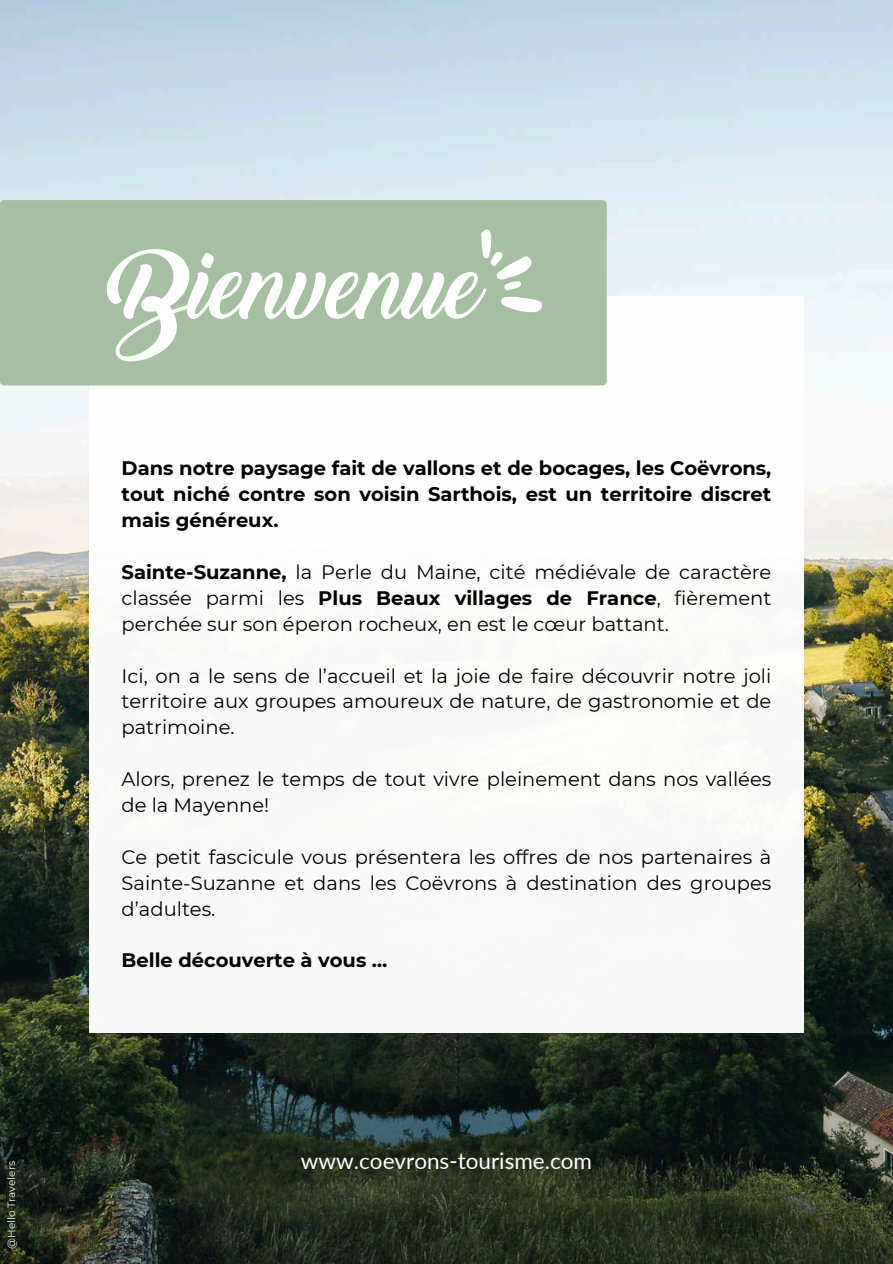
<style>
.page{position:relative;width:893px;height:1264px;background:#fff}
.page>*{position:absolute;margin:0;border:0;box-sizing:border-box;transform-origin:0 0}
.t1{font:93.45px "Backto Black Demo";letter-spacing:-.015em;color:#fff}
.t2{font:22.5px "Lato";color:#fff}
.t3{font:19.5px/25.8px "Montserrat";color:#000;text-align:justify}
.t4{font:700 19.5px/25.8px "Montserrat";color:#000;text-align:justify}
.t5{font:10.5px "Montserrat";color:#f4f3f3}
.s1{font-weight:700}
</style>
<div class="page">
<img style="left:0;top:0;width:892px;height:1263px">
<div style="left:89px;top:296px;width:714px;height:736px;background:#fff"></div>
<div style="left:0;top:200px;width:606px;height:185px;background:#a6bfa3;border-radius:4px"></div>
<svg style="left:481px;top:229px;width:61px;height:84px"></svg>
<p class="t5" style="left:5px;top:1248px;width:89px;rotate:-90deg">@Hello Travelers</p>
<h1 class="t1" style="left:107px;top:249px;width:378px">Bienvenue</h1>
<p class="t4" style="left:121px;top:455px;width:651px">Dans notre paysage fait de vallons et de bocages, les Coëvrons, tout niché contre son voisin Sarthois, est un territoire discret mais généreux.</p>
<p class="t3" style="left:121px;top:559px;width:651px"><span class="s1">Sainte-Suzanne,</span> la Perle du Maine, cité médiévale de caractère classée parmi les <span class="s1">Plus Beaux villages de France</span>, fièrement perchée sur son éperon rocheux, en est le cœur battant.</p>
<p class="t3" style="left:121px;top:662px;width:651px">Ici, on a le sens de l’accueil et la joie de faire découvrir notre joli territoire aux groupes amoureux de nature, de gastronomie et de patrimoine.</p>
<p class="t3" style="left:121px;top:766px;width:651px">Alors, prenez le temps de tout vivre pleinement dans nos vallées de la Mayenne!</p>
<p class="t3" style="left:121px;top:843px;width:651px">Ce petit fascicule vous présentera les offres de nos partenaires à Sainte-Suzanne et dans les Coëvrons à destination des groupes d’adultes.</p>
<p class="t4" style="left:121px;top:947px;width:267px">Belle découverte à vous …</p>
<p class="t2" style="left:301px;top:1146px;width:292px">www.coevrons-tourisme.com</p>
</div>
